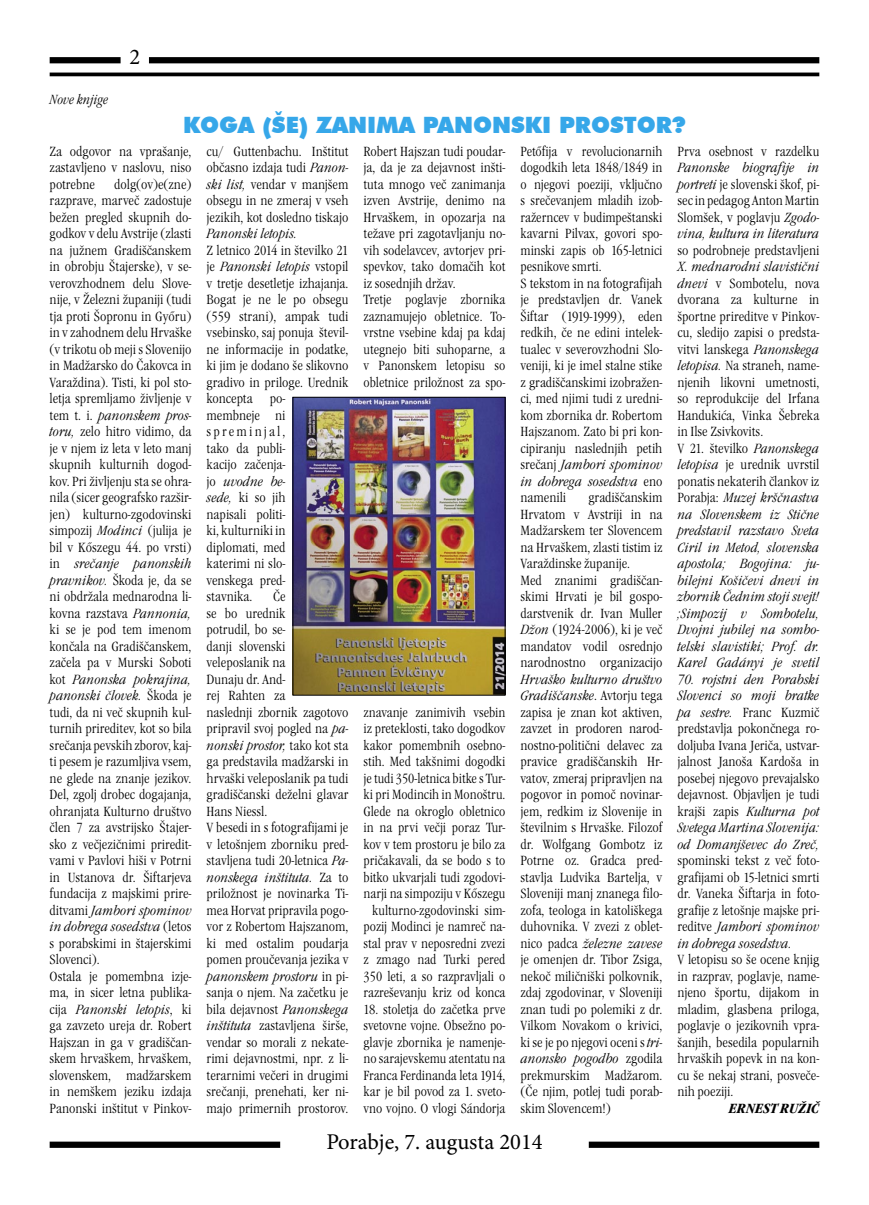
<style>
.page{position:relative;width:869px;height:1205px;background:#fff}
.page>*{position:absolute;margin:0;border:0;box-sizing:border-box;transform-origin:0 0}
.cím{font:900 22.5px "Futura BT";color:#36a7e9}
.t1{font:22.5px "Minion Pro";color:#000}
.ujszoveg{font:13.75px/16.5px "Garamond Itc TEE Ligh Cond";color:#000;text-align:justify;scale:1.05 1}
.ujszoveg-2{font:13.75px/16.5px "Garamond Itc TEE Ligh Cond";color:#000;text-align:justify}
.ujszoveg-3{font:13.75px/16.5px "Garamond Itc TEE Ligh Cond Ital";color:#000;text-align:justify;scale:1.05 1}
.ujalairas{font:italic 700 condensed 13.75px "Garamond Itc TEE";color:#000;scale:1.05 1}
.ujszoveg-4{font:13.75px "Garamond Itc TEE Ligh Cond Ital";color:#000}
.s1{font-family:"Garamond Itc TEE Ligh Cond Ital"}
.s2{font-family:"Garamond Itc TEE Ligh Cond"}
</style>
<div class="page">
<hr style="left:50px;top:73px;width:769px;height:3px;background:#000">
<div style="left:50px;top:57px;width:70px;height:6px;background:#000"></div>
<div style="left:149px;top:57px;width:670px;height:6px;background:#000"></div>
<div style="left:50px;top:1141px;width:230px;height:7px;background:#000"></div>
<div style="left:588px;top:1141px;width:231px;height:7px;background:#000"></div>
<img style="left:294px;top:399px;width:209px;height:294px">
<div style="left:292px;top:397px;width:213px;height:298px;border:1px solid #000"></div>
<p class="ujszoveg-4" style="left:50px;top:92px;width:60px">Nove knjige</p>
<p class="t1" style="left:129px;top:44px;width:12px">2</p>
<p class="cím" style="left:183px;top:111px;width:504px">KOGA (ŠE) ZANIMA PANONSKI PROSTOR?</p>
<p class="ujszoveg" style="left:50px;top:143px;width:136px">Za odgovor na vprašanje, zastavljeno v naslovu, niso potrebne</p>
<p class="ujszoveg" style="left:50px;top:176px;width:137px;text-indent:65px">dolg(ov)e(zne) razprave, marveč zadostuje bežen pregled skupnih do&shy;godkov v delu Avstrije (zlasti na južnem Gradiščanskem in obrobju Štajerske), v se&shy;verovzhodnem delu Slove&shy;nije, v Železni županiji (tudi tja proti Šopronu in Győru) in v zahodnem delu Hrvaške (v trikotu ob meji s Slovenijo in Madžarsko do Čakovca in Varaždina). Tisti, ki pol sto&shy;letja spremljamo življenje v tem t. i. <span class="s1">panonskem pros&shy;toru,</span> zelo hitro vidimo, da je v njem iz leta v leto manj skupnih kulturnih dogod&shy;kov. Pri življenju sta se ohra&shy;nila (sicer geografsko razšir&shy;jen) kulturno-zgodovinski simpozij <span class="s1">Modinci</span> (julija je bil v Kőszegu 44. po vrsti) in <span class="s1">srečanje panonskih pravnikov.</span> Škoda je, da se ni obdržala mednarodna li&shy;kovna razstava <span class="s1">Pannonia, </span>ki se je pod tem imenom končala na Gradiščanskem, začela pa v Murski Soboti kot <span class="s1">Panonska pokrajina, panonski človek.</span> Škoda je tudi, da ni več skupnih kul&shy;turnih prireditev, kot so bila srečanja pevskih zborov, kaj&shy;ti pesem je razumljiva vsem, ne glede na znanje jezikov.<br>Del, zgolj drobec dogajanja, ohranjata Kulturno društvo člen 7 za avstrijsko Štajer&shy;sko z večjezičnimi priredit&shy;vami v Pavlovi hiši v Potrni in Ustanova dr. Šiftarjeva fundacija z majskimi prire&shy;ditvami <span class="s1">Jambori spominov in dobrega sosedstva</span> (letos s porabskimi in štajerskimi Slovenci).</p>
<p class="ujszoveg" style="left:50px;top:968px;width:136px">Ostala je pomembna izje&shy;ma, in sicer letna publika&shy;cija <span class="s1">Panonski letopis</span>, ki ga zavzeto ureja dr. Robert Hajszan in ga v gradiščan&shy;skem hrvaškem, hrvaškem, slovenskem, madžarskem in nemškem jeziku izdaja Panonski inštitut v Pinkov-</p>
<p class="ujszoveg" style="left:206px;top:143px;width:137px">cu/ Guttenbachu. Inštitut občasno izdaja tudi <span class="s1">Panon&shy;ski list,</span> vendar v manjšem obsegu in ne zmeraj v vseh jezikih, kot dosledno tiskajo <span class="s1">Panonski letopis.</span></p>
<p class="ujszoveg" style="left:206px;top:242px;width:136px;text-align:left">Z letnico 2014 in številko 21 je <span class="s1">Panonski letopis</span> vstopil v tretje desetletje izhajanja.<br>Bogat je ne le po obsegu (559 strani), ampak tudi vsebinsko, saj ponuja števil&shy;ne informacije in podatke, ki jim je dodano še slikovno gradivo in priloge. Urednik koncepta po-<br>membneje ni spreminjal,<br>tako da publi-<br>kacijo začenja-<br>jo <span class="s1">uvodne be-<br>sede,</span> ki so jih<br>napisali politi-<br>ki, kulturniki in<br>diplomati, med<br>katerimi ni slo-<br>venskega pred-<br>stavnika.</p>
<p class="ujszoveg" style="left:206px;top:588px;width:137px;text-align:left;text-indent:66px">Če<br>se bo urednik<br>potrudil, bo se-<br>danji slovenski veleposlanik na<br>Dunaju dr. And-<br>rej Rahten za<br>naslednji zbornik zagotovo pripravil svoj pogled na <span class="s1">pa&shy;nonski prostor,</span> tako kot sta ga predstavila madžarski in hrvaški veleposlanik pa tudi gradiščanski deželni glavar<br>Hans Niessl.</p>
<p class="ujszoveg" style="left:206px;top:819px;width:137px">V besedi in s fotografijami je v letošnjem zborniku pred&shy;stavljena tudi 20-letnica <span class="s1">Pa&shy;nonskega inštituta.</span> Za to priložnost je novinarka Ti&shy;mea Horvat pripravila pogo&shy;vor z Robertom Hajszanom, ki med ostalim poudarja pomen proučevanja jezika v <span class="s1">panonskem prostoru</span> in pi&shy;sanja o njem. Na začetku je bila dejavnost <span class="s1">Panonskega inštituta</span> zastavljena širše, vendar so morali z nekate&shy;rimi dejavnostmi, npr. z li&shy;terarnimi večeri in drugimi srečanji, prenehati, ker ni&shy;majo primernih prostorov.</p>
<p class="ujszoveg" style="left:363px;top:143px;width:136px">Robert Hajszan tudi poudar&shy;ja, da je za dejavnost inšti&shy;tuta mnogo več zanimanja izven Avstrije, denimo na Hrvaškem, in opozarja na težave pri zagotavljanju no&shy;vih sodelavcev, avtorjev pri&shy;spevkov, tako domačih kot iz sosednjih držav.</p>
<p class="ujszoveg-2" style="left:363px;top:291px;width:143px">Tretje poglavje zbornika zaznamujejo obletnice. To&shy;vrstne vsebine kdaj pa kdaj utegnejo biti suhoparne, a v Panonskem letopisu so obletnice priložnost za spo-</p>
<p class="ujszoveg-2" style="left:363px;top:704px;width:143px;text-align:right">znavanje zanimivih vsebin iz preteklosti, tako dogodkov kakor pomembnih osebno&shy;stih. Med takšnimi dogodki je tudi 350-letnica bitke s Tur&shy;ki pri Modincih in Monoštru.<br>Glede na okroglo obletnico in na prvi večji poraz Tur&shy;kov v tem prostoru je bilo za pričakavali, da se bodo s to bitko ukvarjali tudi zgodovi&shy;narji na simpoziju v Kőszegu kulturno-zgodovinski sim&shy;pozij Modinci je namreč na&shy;stal prav v neposredni zvezi z zmago nad Turki pered<br>350 leti, a so razpravljali o razreševanju kriz od konca</p>
<p class="ujszoveg-2" style="left:363px;top:1001px;width:143px">18. stoletja do začetka prve svetovne vojne. Obsežno po&shy;glavje zbornika je namenje&shy;no sarajevskemu atentatu na Franca Ferdinanda leta 1914, kar je bil povod za 1. sveto&shy;vno vojno. O vlogi Sándorja</p>
<p class="ujszoveg-2" style="left:520px;top:143px;width:143px">Petőfija v revolucionarnih dogodkih leta 1848/1849 in o njegovi poeziji, vključno s srečevanjem mladih izob&shy;ražerncev v budimpeštanski kavarni Pilvax, govori spo&shy;minski zapis ob 165-letnici pesnikove smrti.</p>
<p class="ujszoveg" style="left:520px;top:275px;width:136px">S tekstom in na fotografijah je predstavljen dr. Vanek Šiftar (1919-1999), eden redkih, če ne edini intelek&shy;tualec v severovzhodni Slo&shy;veniji, ki je imel stalne stike z gradiščanskimi izobražen&shy;ci, med njimi tudi z uredni&shy;kom zbornika dr. Robertom Hajszanom. Zato bi pri kon&shy;cipiranju naslednjih petih srečanj <span class="s1">Jambori spominov in dobrega sosedstva</span> eno namenili</p>
<p class="ujszoveg" style="left:520px;top:489px;width:136px;text-indent:68px">gradiščanskim Hrvatom v Avstriji in na Madžarskem ter Slovencem na Hrvaškem, zlasti tistim iz Varaždinske županije.</p>
<p class="ujszoveg" style="left:520px;top:572px;width:137px">Med znanimi gradiščan&shy;skimi Hrvati je bil gospo&shy;darstvenik dr. Ivan Muller <span class="s1">Džon</span> (1924-2006), ki je več mandatov vodil osrednjo narodnostno organizacijo <span class="s1">Hrvaško kulturno društvo Gradiščanske</span>. Avtorju tega zapisa je znan kot aktiven, zavzet in prodoren narod&shy;nostno-politični delavec za pravice gradiščanskih Hr&shy;vatov, zmeraj pripravljen na pogovor in pomoč novinar&shy;jem, redkim iz Slovenije in številnim s Hrvaške. Filozof dr. Wolfgang Gombotz iz Potrne oz. Gradca pred&shy;stavlja Ludvika Bartelja, v Sloveniji manj znanega filo&shy;zofa, teologa in katoliškega duhovnika. V zvezi z oblet&shy;nico padca <span class="s1">železne zavese </span>je omenjen dr. Tibor Zsiga, nekoč miličniški polkovnik, zdaj zgodovinar, v Sloveniji znan tudi po polemiki z dr.<br>Vilkom Novakom o krivici, ki se je po njegovi oceni s <span class="s1">tri&shy;anonsko pogodbo</span> zgodila prekmurskim Madžarom. (Če njim, potlej tudi porab&shy;skim Slovencem!)</p>
<p class="t1" style="left:326px;top:1128px;width:218px">Porabje, 7. augusta 2014</p>
<p class="ujszoveg" style="left:677px;top:143px;width:137px">Prva osebnost v razdelku <span class="s1">Panonske biografije in portreti</span> je slovenski škof, pi&shy;sec in pedagog Anton Martin Slomšek, v poglavju <span class="s1">Zgodo&shy;vina, kultura in literatura </span>so podrobneje predstavljeni <span class="s1">X. mednarodni slavistični dnevi</span> v Sombotelu, nova dvorana za kulturne in športne prireditve v Pinkov&shy;cu, sledijo zapisi o predsta&shy;vitvi lanskega <span class="s1">Panonskega letopisa.</span> Na straneh, name&shy;njenih likovni umetnosti, so reprodukcije del Irfana Handukića, Vinka Šebreka in Ilse Zsivkovits.</p>
<p class="ujszoveg-3" style="left:677px;top:440px;width:137px"><span class="s2">V 21. številko</span> Panonskega letopisa <span class="s2">je urednik uvrstil ponatis nekaterih člankov iz Porabja:</span> Muzej krščnastva na Slovenskem iz Stične predstavil razstavo Sveta Ciril in Metod, slovenska apostola; Bogojina: ju&shy;bilejni Košičevi dnevi in zbornik Čednim stoji svejt! ;Simpozij v Sombotelu, Dvojni jubilej na sombo&shy;telski slavistiki; Prof. dr.<br>Karel Gadányi je svetil</p>
<p class="ujszoveg" style="left:677px;top:671px;width:136px"><span class="s1">70. rojstni den Porabski Slovenci so moji bratke pa sestre.</span> Franc Kuzmič predstavlja pokončnega ro&shy;doljuba Ivana Jeriča, ustvar&shy;jalnost Janoša Kardoša in posebej njegovo prevajalsko dejavnost. Objavljen je tudi krajši zapis <span class="s1">Kulturna pot Svetega Martina Slovenija: od Domanjševec do Zreč, </span>spominski tekst z več foto&shy;grafijami ob 15-letnici smrti dr. Vaneka Šiftarja in foto&shy;grafije z letošnje majske pri&shy;reditve <span class="s1">Jambori spominov in dobrega sosedstva.</span></p>
<p class="ujszoveg" style="left:677px;top:951px;width:137px">V letopisu so še ocene knjig in razprav, poglavje, name&shy;njeno športu, dijakom in mladim, glasbena priloga, poglavje o jezikovnih vpra&shy;šanjih, besedila popularnih hrvaških popevk in na kon&shy;cu še nekaj strani, posveče&shy;nih poeziji.</p>
<p class="ujalairas" style="left:728px;top:1100px;width:88px">ERNEST RUŽIČ</p>
</div>
